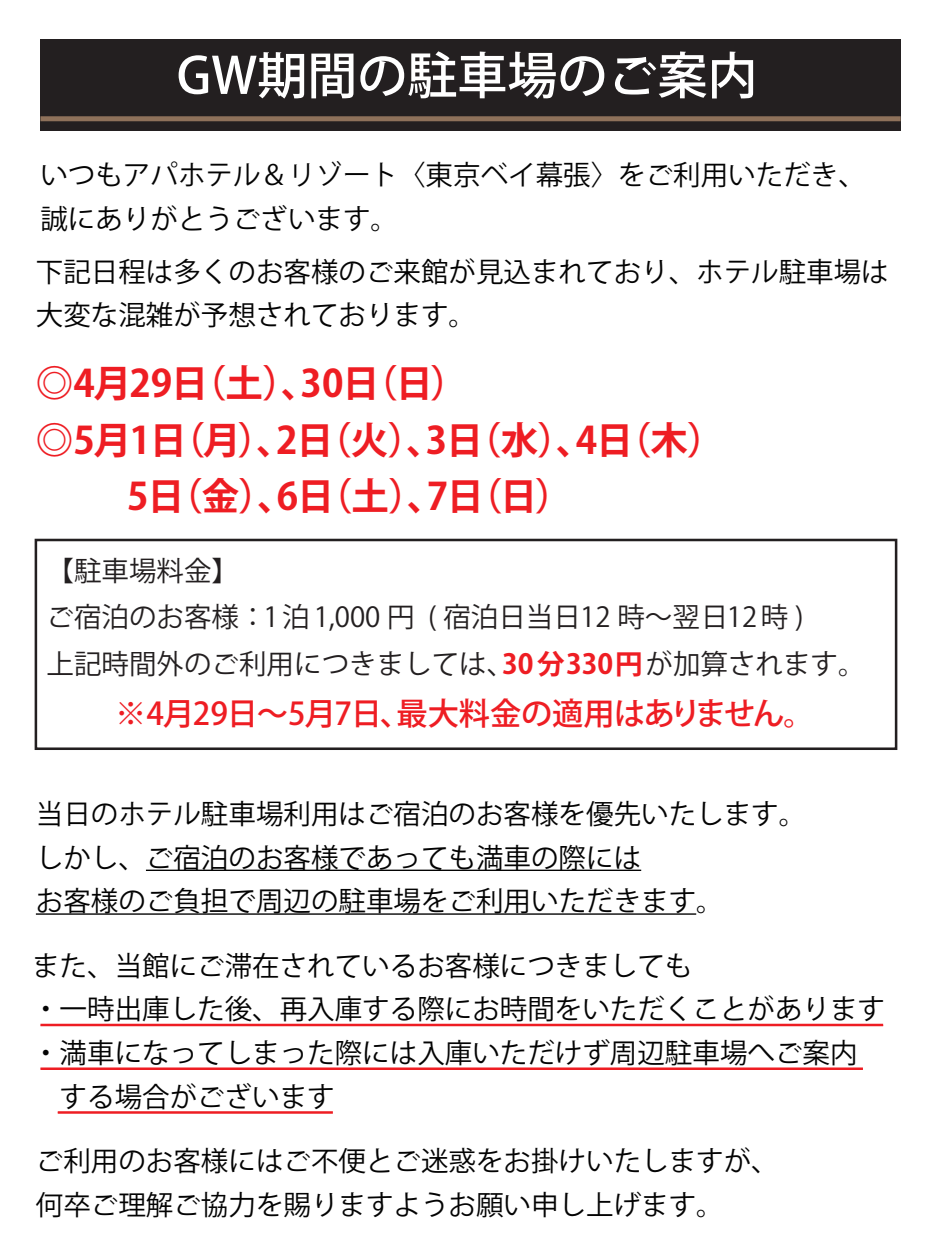
<style>
.page{position:relative;width:938px;height:1250px;background:#fff}
.page>*{position:absolute;margin:0;border:0;box-sizing:border-box;transform-origin:0 0}
.t1{font:500 50px "Koz Go Pro";color:#fff}
.t2{font:700 37.5px/56.2px "Koz Go Pro";letter-spacing:-.04em;color:#ee1d23}
.t3{font:500 31.25px "Koz Go Pro";letter-spacing:-.03em;color:#ee1d23}
.t4{font:27.5px/43.8px "Koz Go Pro";color:#030303}
.t5{font:27.5px/46.6px "Koz Go Pro";color:#231f20}
.s1{font-weight:700;color:#ee1d23}
</style>
<div class="page">
<div style="left:40px;top:39px;width:860px;height:92px;background:#231f20"></div>
<div style="left:40px;top:116px;width:860px;height:5px;background:#8e715a"></div>
<hr style="left:146px;top:870px;width:495px;height:1px;background:#030303">
<hr style="left:36px;top:913px;width:660px;height:2px;background:#030303">
<div style="left:35px;top:539px;width:862px;height:211px;border:3px solid #231f20"></div>
<hr style="left:40px;top:1024px;width:843px;height:2px;background:#ee1d23">
<hr style="left:40px;top:1067px;width:822px;height:3px;background:#ee1d23">
<hr style="left:58px;top:1111px;width:275px;height:3px;background:#ee1d23">
<h1 class="t1" style="left:177px;top:44px;width:582px">GW期間の駐車場のご案内</h1>
<p class="t4" style="left:40px;top:154px;width:827px">いつもアパホテル＆リゾート〈東京ベイ幕張〉をご利用いただき、誠にありがとうございます。</p>
<p class="t4" style="left:36px;top:250px;width:854px">下記日程は多くのお客様のご来館が見込まれており、ホテル駐車場は大変な混雑が予想されております。</p>
<h2 class="t2" style="left:36px;top:358px;width:690px">◎4月29日（土）、30日（日）<br>◎5月1日（月）、2日（火）、3日（水）、4日（木）　　 5日（金）、6日（土）、7日（日）</h2>
<p class="t5" style="left:47px;top:548px;width:820px">【駐車場料金】<br>ご宿泊のお客様：1泊1,000 円 ( 宿泊日当日12 時～翌日12時 )<br>上記時間外のご利用につきましては、<span class="s1">30分330円</span>が加算されます。</p>
<p class="t3" style="left:115px;top:693px;width:701px">※4月29日～5月7日、最大料金の適用はありません。</p>
<p class="t4" style="left:36px;top:793px;width:772px">当日のホテル駐車場利用はご宿泊のお客様を優先いたします。しかし、ご宿泊のお客様であっても満車の際には<br>お客様のご負担で周辺の駐車場をご利用いただきます。</p>
<p class="t4" style="left:32px;top:944px;width:854px">また、当館にご滞在されているお客様につきましても<br>・一時出庫した後、再入庫する際にお時間をいただくことがあります・満車になってしまった際には入庫いただけず周辺駐車場へご案内　する場合がございます</p>
<p class="t4" style="left:36px;top:1140px;width:744px">ご利用のお客様にはご不便とご迷惑をお掛けいたしますが、何卒ご理解ご協力を賜りますようお願い申し上げます。</p>
</div>
